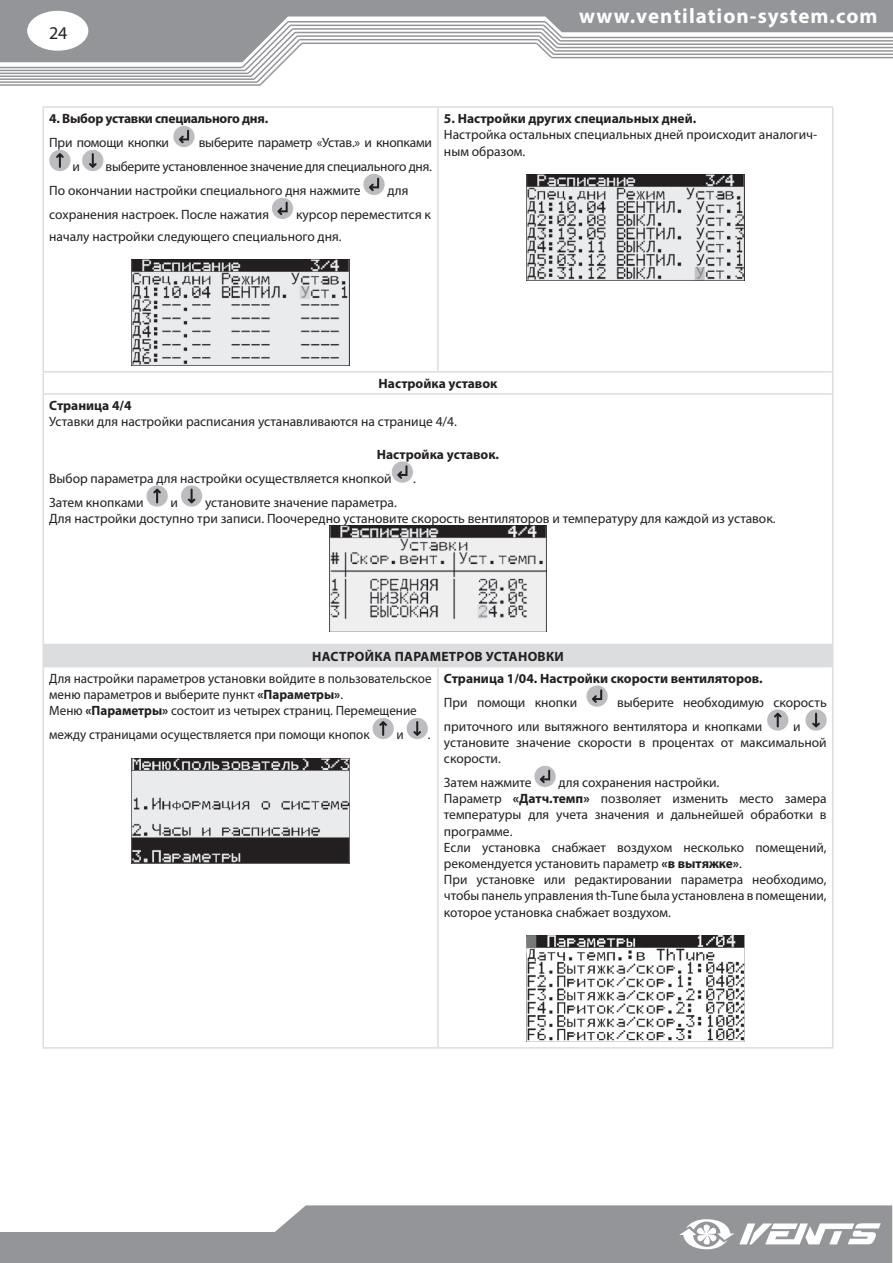
<style>
.page{position:relative;width:893px;height:1263px;background:#fff}
.page>*{position:absolute;margin:0;border:0;box-sizing:border-box;transform-origin:0 0}
.t1{font:700 21px "Myriad Pro";letter-spacing:.05em;color:#fff}
.t2{font:18px "Myriad Pro";color:#231f20}
.Основной_текст{font:13.5px/16.2px "Myriad Pro";color:#231f20}
.Основной_текст-2{font:700 13.5px "Myriad Pro";color:#231f20}
.Основной_текст-3{font:13.5px "Myriad Pro";letter-spacing:-.02em;color:#231f20}
.Основной_текст-4{font:700 13.5px "Myriad Pro";letter-spacing:-.02em;color:#231f20}
.Основной_текст-5{font:700 13.5px "Myriad Pro";letter-spacing:.02em;color:#231f20}
.s1{font-weight:700}
</style>
<div class="page">
<svg style="left:0;top:0;width:893px;height:62px;fill:#939598"></svg>
<hr style="left:562px;top:37px;width:331px;height:1px;background:#939598">
<hr style="left:288px;top:21px;width:257px;height:2px;background:#939598">
<hr style="left:0;top:67px;width:242px;height:1px;background:#939598">
<hr style="left:560px;top:40px;width:333px;height:2px;background:#939598">
<hr style="left:290px;top:25px;width:254px;height:1px;background:#939598">
<hr style="left:0;top:70px;width:245px;height:1px;background:#939598">
<hr style="left:558px;top:43px;width:335px;height:2px;background:#939598">
<hr style="left:293px;top:28px;width:249px;height:2px;background:#939598">
<hr style="left:0;top:73px;width:248px;height:1px;background:#939598">
<hr style="left:557px;top:47px;width:336px;height:1px;background:#939598">
<hr style="left:295px;top:32px;width:246px;height:1px;background:#939598">
<hr style="left:0;top:76px;width:251px;height:1px;background:#939598">
<hr style="left:555px;top:50px;width:338px;height:2px;background:#939598">
<hr style="left:297px;top:35px;width:242px;height:2px;background:#939598">
<hr style="left:0;top:78px;width:254px;height:2px;background:#939598">
<hr style="left:553px;top:54px;width:340px;height:1px;background:#939598">
<hr style="left:299px;top:39px;width:239px;height:1px;background:#939598">
<hr style="left:0;top:81px;width:257px;height:2px;background:#939598">
<hr style="left:552px;top:57px;width:341px;height:1px;background:#939598">
<svg style="left:534px;top:20px;width:30px;height:40px"></svg>
<hr style="left:302px;top:43px;width:235px;height:1px;background:#939598">
<svg style="left:240px;top:20px;width:64px;height:66px"></svg>
<hr style="left:0;top:84px;width:260px;height:2px;background:#939598">
<svg style="left:0;top:1205px;width:892px;height:58px;fill:#939598"></svg>
<svg style="left:679px;top:1219px;width:202px;height:30px"></svg>
<div style="left:27px;top:11px;width:61px;height:40px;background:#fff;border-radius:50%"></div>
<div style="left:43px;top:644px;width:790px;height:23px;background:#dcdddf"></div>
<hr style="left:43px;top:106px;width:395px;height:2px;background:#dcdddf">
<hr style="left:43px;top:108px;width:1px;height:263px;background:#dcdddf">
<hr style="left:438px;top:106px;width:395px;height:2px;background:#dcdddf">
<hr style="left:437px;top:108px;width:2px;height:263px;background:#dcdddf">
<hr style="left:832px;top:108px;width:1px;height:263px;background:#dcdddf">
<hr style="left:43px;top:371px;width:395px;height:2px;background:#dcdddf">
<svg style="left:43px;top:373px;width:1px;height:20px"></svg>
<hr style="left:438px;top:371px;width:395px;height:2px;background:#dcdddf">
<svg style="left:832px;top:373px;width:1px;height:20px"></svg>
<hr style="left:43px;top:393px;width:395px;height:2px;background:#dcdddf">
<hr style="left:43px;top:395px;width:1px;height:249px;background:#dcdddf">
<hr style="left:438px;top:393px;width:395px;height:2px;background:#dcdddf">
<hr style="left:832px;top:395px;width:1px;height:249px;background:#dcdddf">
<hr style="left:43px;top:667px;width:1px;height:380px;background:#dcdddf">
<hr style="left:437px;top:667px;width:2px;height:380px;background:#dcdddf">
<hr style="left:832px;top:667px;width:1px;height:380px;background:#dcdddf">
<hr style="left:43px;top:1047px;width:395px;height:2px;background:#dcdddf">
<hr style="left:438px;top:1047px;width:395px;height:2px;background:#dcdddf">
<div style="left:173px;top:126px;width:22px;height:21px;background:#bcbdc0;border-radius:50%"></div>
<svg style="left:179px;top:130px;width:10px;height:13px"></svg>
<div style="left:49px;top:150px;width:22px;height:21px;background:#bcbdc0;border-radius:50%"></div>
<svg style="left:56px;top:153px;width:8px;height:15px"></svg>
<div style="left:82px;top:150px;width:21px;height:21px;background:#bcbdc0;border-radius:50%"></div>
<svg style="left:89px;top:153px;width:8px;height:15px"></svg>
<div style="left:363px;top:174px;width:22px;height:21px;background:#bcbdc0;border-radius:50%"></div>
<svg style="left:369px;top:178px;width:10px;height:13px"></svg>
<div style="left:272px;top:198px;width:21px;height:21px;background:#bcbdc0;border-radius:50%"></div>
<svg style="left:277px;top:202px;width:11px;height:13px"></svg>
<img style="left:132px;top:260px;width:217px;height:105px">
<img style="left:526px;top:175px;width:218px;height:106px">
<div style="left:392px;top:461px;width:21px;height:22px;background:#bcbdc0;border-radius:50%"></div>
<svg style="left:397px;top:465px;width:10px;height:14px"></svg>
<div style="left:146px;top:485px;width:22px;height:22px;background:#bcbdc0;border-radius:50%"></div>
<svg style="left:153px;top:488px;width:8px;height:15px"></svg>
<div style="left:181px;top:485px;width:21px;height:22px;background:#bcbdc0;border-radius:50%"></div>
<svg style="left:188px;top:489px;width:7px;height:14px"></svg>
<img style="left:329px;top:526px;width:218px;height:106px">
<div style="left:373px;top:718px;width:21px;height:21px;background:#bcbdc0;border-radius:50%"></div>
<svg style="left:379px;top:721px;width:8px;height:15px"></svg>
<div style="left:407px;top:718px;width:21px;height:21px;background:#bcbdc0;border-radius:50%"></div>
<svg style="left:413px;top:721px;width:8px;height:15px"></svg>
<img style="left:132px;top:758px;width:217px;height:106px">
<svg style="left:586px;top:685px;width:22px;height:22px"></svg>
<svg style="left:592px;top:689px;width:10px;height:14px"></svg>
<div style="left:767px;top:709px;width:21px;height:22px;background:#bcbdc0;border-radius:50%"></div>
<svg style="left:774px;top:712px;width:8px;height:15px"></svg>
<div style="left:805px;top:709px;width:22px;height:22px;background:#bcbdc0;border-radius:50%"></div>
<svg style="left:812px;top:713px;width:8px;height:14px"></svg>
<div style="left:534px;top:766px;width:22px;height:21px;background:#bcbdc0;border-radius:50%"></div>
<svg style="left:540px;top:770px;width:10px;height:13px"></svg>
<img style="left:526px;top:935px;width:218px;height:106px">
<h2 class="t2" style="left:49px;top:22px;width:20px">24</h2>
<h1 class="t1" style="left:579px;top:2px;width:300px">www.ventilation-system.com</h1>
<p class="Основной_текст-4" style="left:49px;top:110px;width:220px">4. Выбор уставки специального дня.</p>
<p class="Основной_текст-3" style="left:49px;top:134px;width:121px">При помощи кнопки</p>
<p class="Основной_текст-3" style="left:199px;top:134px;width:235px">выберите параметр «Устав.» и кнопками</p>
<p class="Основной_текст" style="left:73px;top:158px;width:9px">и</p>
<p class="Основной_текст-3" style="left:106px;top:158px;width:328px">выберите установленное значение для специального дня.</p>
<p class="Основной_текст" style="left:49px;top:182px;width:313px">По окончании настройки специального дня нажмите</p>
<p class="Основной_текст" style="left:387px;top:182px;width:22px">для</p>
<p class="Основной_текст" style="left:49px;top:206px;width:221px">сохранения настроек. После нажатия</p>
<p class="Основной_текст" style="left:49px;top:203px;width:383px;line-height:21.6px;text-indent:247px">курсор переместится к началу настройки следующего специального дня.</p>
<p class="Основной_текст-2" style="left:444px;top:110px;width:254px">5. Настройки других специальных дней.</p>
<p class="Основной_текст" style="left:444px;top:127px;width:375px">Настройка остальных специальных дней происходит аналогич&shy;ным образом.</p>
<p class="Основной_текст-2" style="left:379px;top:375px;width:120px">Настройка уставок</p>
<p class="Основной_текст-2" style="left:49px;top:397px;width:84px">Страница 4/4</p>
<p class="Основной_текст" style="left:49px;top:413px;width:409px">Уставки для настройки расписания устанавливаются на странице 4/4.</p>
<p class="Основной_текст-2" style="left:377px;top:445px;width:124px">Настройка уставок.</p>
<p class="Основной_текст" style="left:49px;top:470px;width:344px">Выбор параметра для настройки осуществляется кнопкой</p>
<p class="Основной_текст" style="left:413px;top:470px;width:4px">.</p>
<p class="Основной_текст" style="left:49px;top:494px;width:96px">Затем кнопками</p>
<p class="Основной_текст" style="left:171px;top:494px;width:9px">и</p>
<p class="Основной_текст" style="left:205px;top:494px;width:193px">установите значение параметра.</p>
<p class="Основной_текст" style="left:49px;top:510px;width:728px">Для настройки доступно три записи. Поочередно установите скорость вентиляторов и температуру для каждой из уставок.</p>
<p class="Основной_текст-5" style="left:312px;top:647px;width:253px">НАСТРОЙКА ПАРАМЕТРОВ УСТАНОВКИ</p>
<p class="Основной_текст" style="left:49px;top:670px;width:384px">Для настройки параметров установки войдите в пользовательское меню параметров и выберите пункт <span class="s1">«Параметры»</span>.</p>
<p class="Основной_текст" style="left:49px;top:698px;width:369px;line-height:24px">Меню <span class="s1">«Параметры»</span> состоит из четырех страниц. Перемещение между страницами осуществляется при помощи кнопок</p>
<p class="Основной_текст-2" style="left:444px;top:669px;width:320px">Страница 1/04. Настройки скорости вентиляторов.</p>
<p class="Основной_текст" style="left:444px;top:694px;width:135px">При помощи кнопки</p>
<p class="Основной_текст" style="left:444px;top:690px;width:384px;line-height:24px;text-indent:173px">выберите необходимую скорость приточного или вытяжного вентилятора и кнопками</p>
<p class="Основной_текст" style="left:444px;top:718px;width:384px;text-indent:349px">и установите значение скорости в процентах от максимальной скорости.</p>
<p class="Основной_текст" style="left:444px;top:774px;width:89px">Затем нажмите</p>
<p class="Основной_текст" style="left:559px;top:774px;width:162px">для сохранения настройки.</p>
<p class="Основной_текст" style="left:444px;top:790px;width:384px;text-align:justify">Параметр <span class="s1">«Датч.темп»</span> позволяет изменить место замера температуры для учета значения и дальнейшей обработки в программе.</p>
<p class="Основной_текст" style="left:444px;top:839px;width:384px">Eсли установка снабжает воздухом несколько помещений, рекомендуется установить параметр <span class="s1">«в вытяжке»</span>.</p>
<p class="Основной_текст" style="left:444px;top:871px;width:384px;text-align:justify">При установке или редактировании параметра необходимо, чтобы панель управления th-Tune была установлена в помещении, которое установка снабжает воздухом.</p>
<p class="Основной_текст" style="left:397px;top:726px;width:9px">и</p>
<p class="Основной_текст" style="left:428px;top:726px;width:4px">.</p>
</div>
